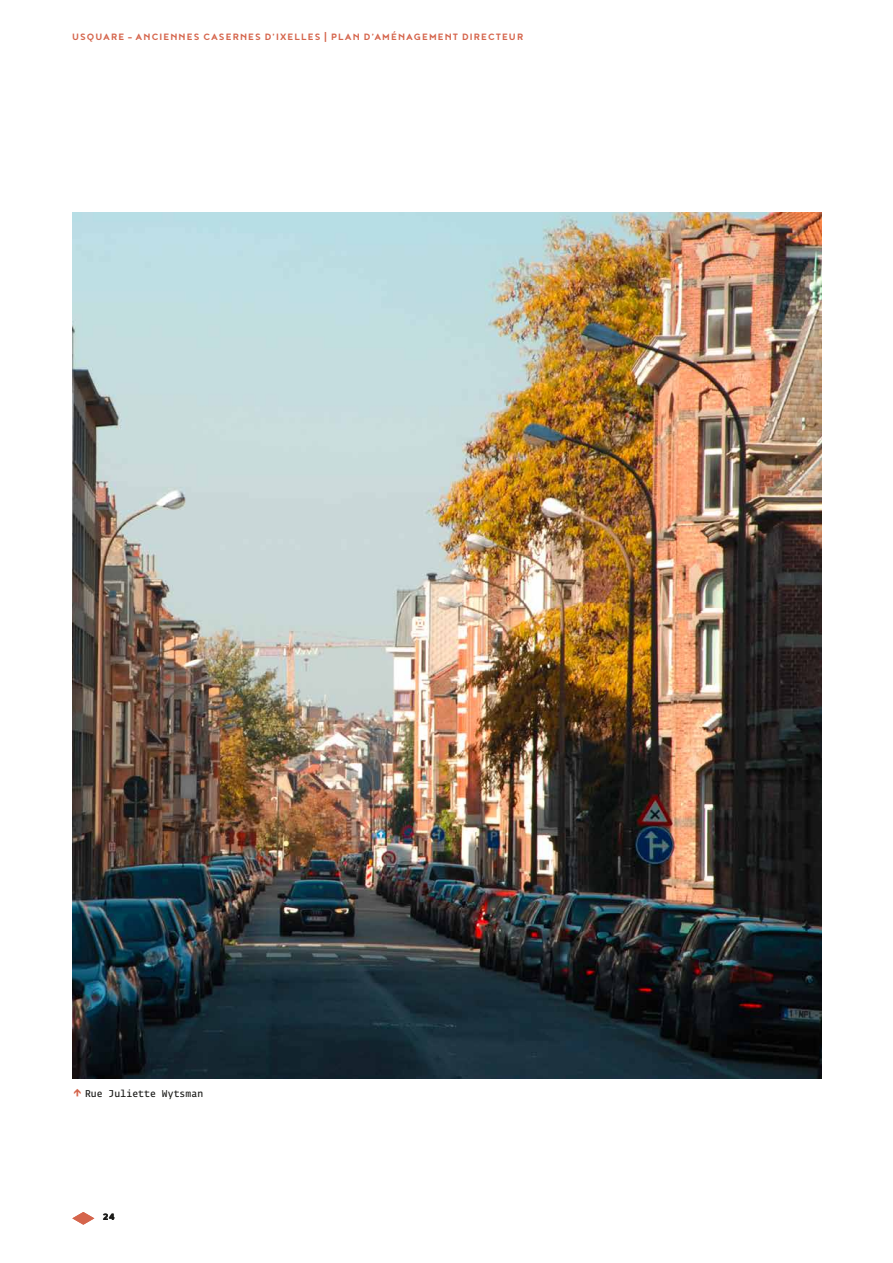
<style>
.page{position:relative;width:893px;height:1263px;background:#fff}
.page>*{position:absolute;margin:0;border:0;box-sizing:border-box;transform-origin:0 0}
.t1{font:700 11.25px "Noyh";letter-spacing:.095em;color:#d5654c}
.t2{font:900 11.25px "Noyh";color:#1a1a18}
.t3{font:600 9.75px "Fedra Mono Std";letter-spacing:.01em;color:#1a1a18}
.s1{font-size:18px;color:#d5654c}
</style>
<div class="page">
<img style="left:72px;top:213px;width:749px;height:865px">
<svg style="left:72px;top:1212px;width:22px;height:13px"></svg>
<p class="t1" style="left:72px;top:31px;width:452px">USQUARE – ANCIENNES CASERNES D’IXELLES | PLAN D’AMÉNAGEMENT DIRECTEUR</p>
<p class="t3" style="left:72px;top:1087px;width:133px"><span class="s1">↑</span> Rue Juliette Wytsman</p>
<p class="t2" style="left:103px;top:1210px;width:13px">24</p>
</div>
